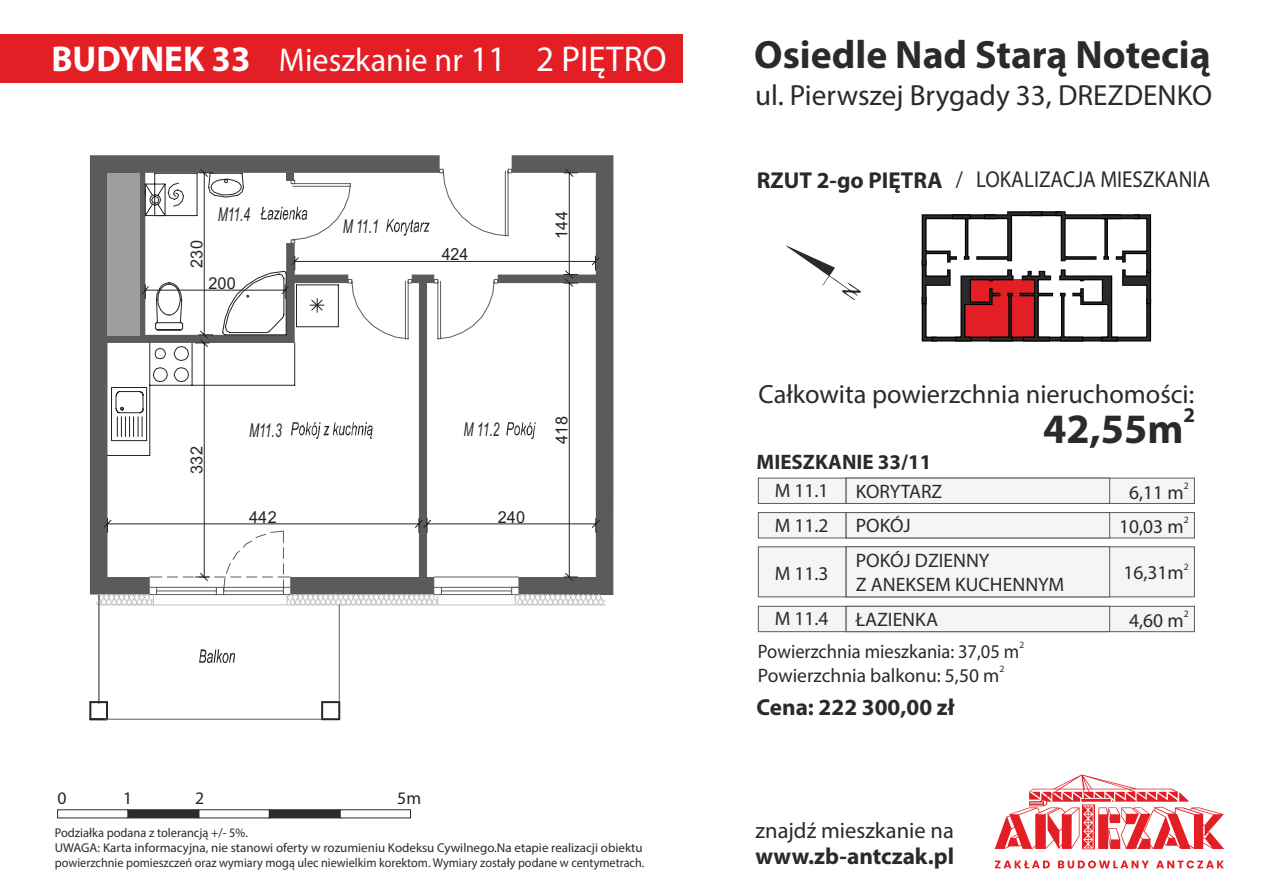
<style>
.page{position:relative;width:1263px;height:893px;background:#fff}
.page>*{position:absolute;margin:0;border:0;box-sizing:border-box;transform-origin:0 0}
.t1{font:700 42px "Myriad Pro";color:#2b2a29}
.t2{font:700 39.6px "Myriad Pro";color:#2b2a29}
.t3{font:33px "Myriad Pro";color:#fefefe}
.t4{font:29.1px "Myriad Pro";color:#2b2a29}
.t5{font:26.4px "Myriad Pro";color:#2b2a29}
.t6{font:700 23.25px "Myriad Pro";color:#2b2a29}
.t7{font:23.1px "Myriad Pro";color:#2b2a29;scale:.91 1}
.t8{font:700 23.1px "Myriad Pro";color:#2b2a29}
.t9{font:22.5px "Myriad Pro";color:#2b2a29}
.t10{font:700 21px "Myriad Pro";color:#2b2a29}
.t11{font:19.5px/23.4px "Myriad Pro";color:#2b2a29}
.t12{font:19.5px "Myriad Pro";color:#2b2a29;scale:.95 1}
.t13{font:italic 19.05px "Arial";letter-spacing:-.08em;color:#2b2a29;scale:.63 1}
.t14{font:17.7px "Myriad Pro";color:#252422}
.t15{font:16.65px "Arial";color:#252422;scale:.96 1}
.t16{font:16.5px "Arial";letter-spacing:.01em;color:#252422}
.t17{font:16.35px "Arial";color:#252422}
.t18{font:12.9px/15.5px "Myriad Pro";color:#2b2a29}
.t19{font:9.75px "Myriad Pro";color:#2b2a29}
.t20{font:9.75px "Myriad Pro";color:#2b2a29;scale:.95 1}
.s1{font-weight:700;font-size:36px}
.s2{font-size:36px}
.s3{font-weight:700}
</style>
<div class="page">
<svg style="left:786px;top:245px;width:75px;height:56px"></svg>
<svg style="left:757px;top:477px;width:438px;height:27px"></svg>
<svg style="left:757px;top:546px;width:438px;height:52px"></svg>
<svg style="left:757px;top:512px;width:438px;height:27px"></svg>
<svg style="left:757px;top:605px;width:438px;height:27px"></svg>
<svg style="left:995px;top:774px;width:229px;height:75px"></svg>
<svg style="left:995px;top:860px;width:229px;height:8px"></svg>
<div style="left:0;top:34px;width:682px;height:49px;background:#e31e24"></div>
<svg style="left:921px;top:211px;width:231px;height:131px"></svg>
<svg style="left:127px;top:809px;width:72px;height:10px"></svg>
<svg style="left:269px;top:809px;width:72px;height:10px"></svg>
<div style="left:511px;top:155px;width:102px;height:440px;background:#5b5b5b"></div>
<div style="left:90px;top:155px;width:350px;height:439px;background:#5b5b5b"></div>
<hr style="left:99px;top:605px;width:506px;height:1px;background:#c4c1c1">
<svg style="left:89px;top:701px;width:19px;height:19px"></svg>
<svg style="left:321px;top:701px;width:19px;height:19px"></svg>
<hr style="left:98px;top:595px;width:1px;height:108px;background:#252422">
<hr style="left:339px;top:605px;width:1px;height:97px;background:#5e5b59">
<hr style="left:105px;top:719px;width:217px;height:1px;background:#5e5b59">
<svg style="left:199px;top:649px;width:36px;height:14px"></svg>
<svg style="left:95px;top:168px;width:510px;height:437px"></svg>
<h3 class="t3" style="left:51px;top:46px;width:617px"><span class="s1">BUDYNEK 33</span> Mieszkanie nr <span class="s2">11 2 PIĘTRO</span></h3>
<h3 class="t13" style="left:218px;top:207px;width:53px">M11.4</h3>
<h3 class="t13" style="left:343px;top:219px;width:59px">M 11.1</h3>
<p class="t16" style="left:190px;top:268px;width:29px;rotate:-90deg">230</p>
<p class="t15" style="left:442px;top:248px;width:29px">424</p>
<p class="t17" style="left:209px;top:277px;width:29px">200</p>
<p class="t16" style="left:555px;top:239px;width:29px;rotate:-90deg">144</p>
<p class="t16" style="left:190px;top:474px;width:29px;rotate:-90deg">332</p>
<h3 class="t13" style="left:249px;top:423px;width:53px">M11.3</h3>
<h3 class="t13" style="left:463px;top:422px;width:59px">M 11.2</h3>
<p class="t16" style="left:249px;top:510px;width:29px">442</p>
<p class="t16" style="left:498px;top:510px;width:29px">240</p>
<p class="t16" style="left:555px;top:444px;width:29px;rotate:-90deg">418</p>
<h3 class="t14" style="left:57px;top:791px;width:11px">0</h3>
<h3 class="t14" style="left:123px;top:791px;width:11px">1</h3>
<h3 class="t14" style="left:195px;top:791px;width:11px">2</h3>
<h3 class="t14" style="left:397px;top:791px;width:25px">5m</h3>
<p class="t18" style="left:55px;top:825px;width:591px">Podziałka podana z tolerancją +/- 5%.<br>UWAGA: Karta informacyjna, nie stanowi oferty w rozumieniu Kodeksu Cywilnego.Na etapie realizacji obiektu powierzchnie pomieszczeń oraz wymiary mogą ulec niewielkim korektom. Wymiary zostały podane w centymetrach.</p>
<h2 class="t2" style="left:754px;top:39px;width:458px">Osiedle Nad Starą Notecią</h2>
<h3 class="t4" style="left:755px;top:83px;width:459px">ul. Pierwszej Brygady 33, DREZDENKO</h3>
<h3 class="t7" style="left:757px;top:169px;width:500px"><span class="s3">RZUT 2-go PIĘTRA</span> / LOKALIZACJA MIESZKANIA</h3>
<h3 class="t5" style="left:758px;top:383px;width:437px">Całkowita powierzchnia nieruchomości:</h3>
<h3 class="t10" style="left:1183px;top:406px;width:13px">2</h3>
<h1 class="t1" style="left:1043px;top:411px;width:142px">42,55m</h1>
<h3 class="t10" style="left:757px;top:454px;width:176px">MIESZKANIE 33/11</h3>
<h3 class="t11" style="left:775px;top:481px;width:55px">M 11.1</h3>
<h3 class="t11" style="left:856px;top:481px;width:88px">KORYTARZ</h3>
<h3 class="t11" style="left:775px;top:515px;width:55px">M 11.2</h3>
<h3 class="t11" style="left:856px;top:516px;width:57px">POKÓJ</h3>
<h3 class="t11" style="left:775px;top:563px;width:55px">M 11.3</h3>
<h3 class="t11" style="left:856px;top:551px;width:210px">POKÓJ DZIENNY<br>Z ANEKSEM KUCHENNYM</h3>
<h3 class="t11" style="left:775px;top:609px;width:55px">M 11.4</h3>
<h3 class="t11" style="left:856px;top:609px;width:84px">ŁAZIENKA</h3>
<p class="t20" style="left:1019px;top:641px;width:7px">2</p>
<h3 class="t12" style="left:758px;top:643px;width:277px">Powierzchnia mieszkania: 37,05 m</h3>
<p class="t19" style="left:999px;top:665px;width:7px">2</p>
<h3 class="t11" style="left:758px;top:665px;width:243px">Powierzchnia balkonu: 5,50 m</h3>
<h3 class="t8" style="left:756px;top:698px;width:199px">Cena: 222 300,00 zł</h3>
<h3 class="t9" style="left:755px;top:821px;width:200px">znajdź mieszkanie na</h3>
<h3 class="t6" style="left:755px;top:847px;width:200px">www.zb-antczak.pl</h3>
<p class="t19" style="left:1184px;top:482px;width:7px">2</p>
<h3 class="t11" style="left:1129px;top:482px;width:56px">6,11 m</h3>
<p class="t19" style="left:1184px;top:516px;width:7px">2</p>
<h3 class="t11" style="left:1119px;top:516px;width:66px">10,03 m</h3>
<p class="t19" style="left:1184px;top:562px;width:7px">2</p>
<h3 class="t11" style="left:1123px;top:563px;width:62px">16,31m</h3>
<p class="t19" style="left:1184px;top:610px;width:7px">2</p>
<h3 class="t11" style="left:1129px;top:611px;width:56px">4,60 m</h3>
</div>
